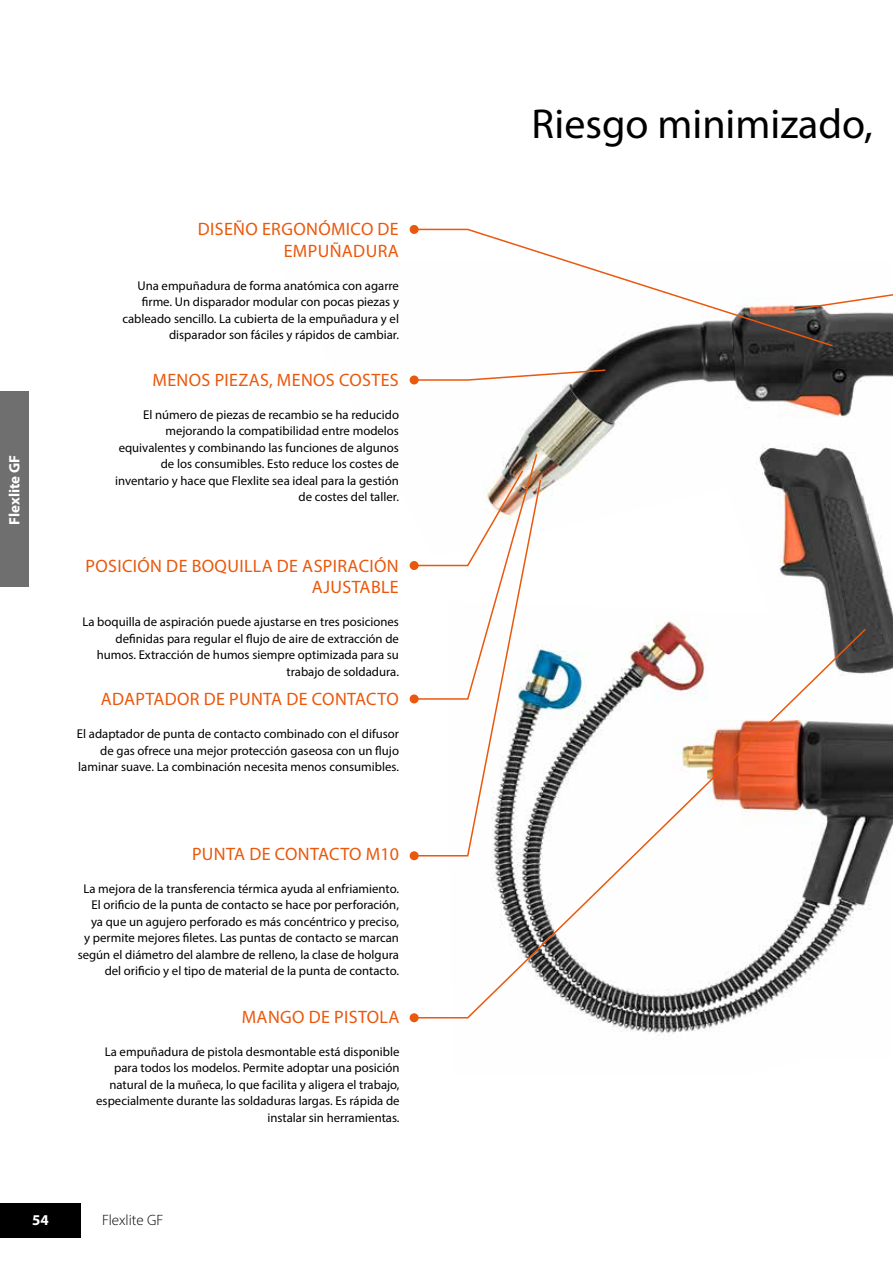
<style>
.page{position:relative;width:893px;height:1263px;background:#fff}
.page>*{position:absolute;margin:0;border:0;box-sizing:border-box;transform-origin:0 0}
.t1{font:42px "Myriad Pro";color:#000}
.t2{font:18px/21.6px "Myriad Pro";letter-spacing:.02em;color:#ea580c;text-align:right}
.t3{font:700 15px "Myriad Pro";color:#fff}
.t4{font:300 15px "Myriad Pro";color:#000}
.t5{font:12.75px/16.5px "Myriad Pro";color:#000;text-align:right}
</style>
<div class="page">
<img style="left:595px;top:723px;width:298px;height:317px">
<img style="left:409px;top:312px;width:484px;height:364px">
<svg style="left:413px;top:228px;width:421px;height:120px"></svg>
<div style="left:410px;top:225px;width:9px;height:9px;background:#ea580c;border-radius:50%"></div>
<svg style="left:413px;top:369px;width:194px;height:12px"></svg>
<div style="left:410px;top:375px;width:9px;height:9px;background:#ea580c;border-radius:50%"></div>
<div style="left:410px;top:851px;width:9px;height:9px;background:#ea580c;border-radius:50%"></div>
<div style="left:410px;top:561px;width:9px;height:9px;background:#ea580c;border-radius:50%"></div>
<svg style="left:413px;top:452px;width:125px;height:175px"></svg>
<div style="left:410px;top:694px;width:9px;height:9px;background:#ea580c;border-radius:50%"></div>
<svg style="left:787px;top:228px;width:106px;height:84px"></svg>
<svg style="left:413px;top:627px;width:454px;height:392px"></svg>
<div style="left:410px;top:1013px;width:9px;height:9px;background:#ea580c;border-radius:50%"></div>
<div style="left:0;top:391px;width:29px;height:196px;background:#706f6f"></div>
<div style="left:0;top:1203px;width:81px;height:34px;background:#000"></div>
<p class="t3" style="left:5px;top:462px;width:10px;rotate:-90deg">C</p>
<p class="t3" style="left:5px;top:525px;width:72px;rotate:-90deg">Flexlite GF</p>
<h2 class="t2" style="left:198px;top:218px;width:202px">DISEÑO ERGONÓMICO DE<br>EMPUÑADURA</h2>
<p class="t5" style="left:122px;top:277px;width:278px">Una empuñadura de forma anatómica con agarre firme. Un disparador modular con pocas piezas y cableado sencillo. La cubierta de la empuñadura y el disparador son fáciles y rápidos de cambiar.</p>
<h2 class="t2" style="left:153px;top:368px;width:248px">MENOS PIEZAS, MENOS COSTES</h2>
<p class="t5" style="left:115px;top:406px;width:285px">El número de piezas de recambio se ha reducido mejorando la compatibilidad entre modelos equivalentes y combinando las funciones de algunos de los consumibles. Esto reduce los costes de inventario y hace que Flexlite sea ideal para la gestión de costes del taller.</p>
<h2 class="t2" style="left:85px;top:555px;width:315px">POSICIÓN DE BOQUILLA DE ASPIRACIÓN<br>AJUSTABLE</h2>
<p class="t5" style="left:82px;top:614px;width:318px">La boquilla de aspiración puede ajustarse en tres posiciones definidas para regular el flujo de aire de extracción de humos. Extracción de humos siempre optimizada para su trabajo de soldadura.</p>
<h2 class="t2" style="left:101px;top:688px;width:300px">ADAPTADOR DE PUNTA DE CONTACTO</h2>
<p class="t5" style="left:77px;top:725px;width:324px">El adaptador de punta de contacto combinado con el difusor de gas ofrece una mejor protección gaseosa con un flujo laminar suave. La combinación necesita menos consumibles.</p>
<h2 class="t2" style="left:192px;top:843px;width:208px">PUNTA DE CONTACTO M10</h2>
<p class="t5" style="left:78px;top:880px;width:323px">La mejora de la transferencia térmica ayuda al enfriamiento.<br>El orificio de la punta de contacto se hace por perforación, ya que un agujero perforado es más concéntrico y preciso,<br>y permite mejores filetes. Las puntas de contacto se marcan según el diámetro del alambre de relleno, la clase de holgura del orificio y el tipo de material de la punta de contacto.</p>
<h2 class="t2" style="left:242px;top:1005px;width:159px">MANGO DE PISTOLA</h2>
<p class="t5" style="left:96px;top:1043px;width:305px">La empuñadura de pistola desmontable está disponible para todos los modelos. Permite adoptar una posición natural de la muñeca, lo que facilita y aligera el trabajo, especialmente durante las soldaduras largas. Es rápida de instalar sin herramientas.</p>
<p class="t3" style="left:32px;top:1210px;width:18px">54</p>
<p class="t4" style="left:102px;top:1211px;width:63px">Flexlite GF</p>
<h1 class="t1" style="left:531px;top:98px;width:343px">Riesgo minimizado,</h1>
</div>
